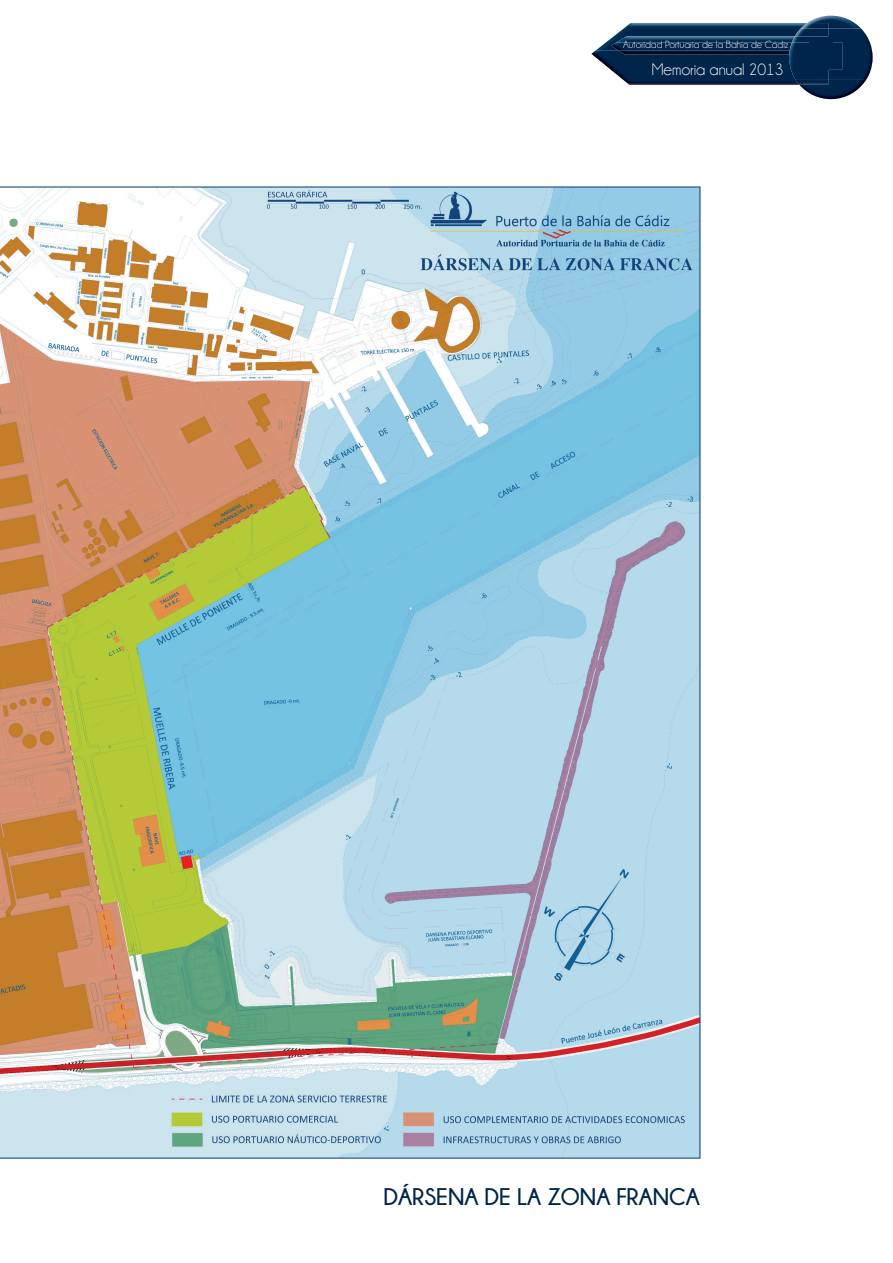
<style>
.page{position:relative;width:893px;height:1263px;background:#fff}
.page>*{position:absolute;margin:0;border:0;box-sizing:border-box;transform-origin:0 0}
.t1{font:700 24px "Champagne&Limousines";color:#00254a}
.t2{font:16.65px "Champagne&Limousines";color:#fff}
.t3{font:10.5px "Champagne&Limousines";color:#fff}
</style>
<div class="page">
<img style="left:595px;top:23px;width:206px;height:28px">
<img style="left:628px;top:84px;width:171px;height:1px">
<img style="left:591px;top:51px;width:204px;height:33px">
<img style="left:616px;top:36px;width:173px;height:7px">
<img style="left:624px;top:54px;width:165px;height:1px">
<img style="left:611px;top:43px;width:178px;height:8px">
<img style="left:619px;top:51px;width:170px;height:3px">
<img style="left:807px;top:16px;width:54px;height:13px">
<img style="left:801px;top:23px;width:27px;height:6px">
<img style="left:799px;top:43px;width:74px;height:56px">
<img style="left:795px;top:79px;width:33px;height:5px">
<img style="left:828px;top:29px;width:42px;height:50px">
<img style="left:828px;top:43px;width:15px;height:27px">
<img style="left:795px;top:29px;width:33px;height:7px">
<img style="left:790px;top:66px;width:38px;height:13px">
<img style="left:809px;top:66px;width:19px;height:4px">
<svg style="left:789px;top:36px;width:44px;height:30px"></svg>
<img style="left:790px;top:43px;width:19px;height:8px">
<img style="left:809px;top:43px;width:19px;height:11px">
<img style="left:0;top:186px;width:701px;height:973px">
<p class="t3" style="left:623px;top:40px;width:167px">Autoridad Portuaria de la Bahía de Cádiz</p>
<p class="t2" style="left:652px;top:61px;width:133px">Memoria anual 2013</p>
<p class="t1" style="left:383px;top:1183px;width:318px">DÁRSENA DE LA ZONA FRANCA</p>
</div>
